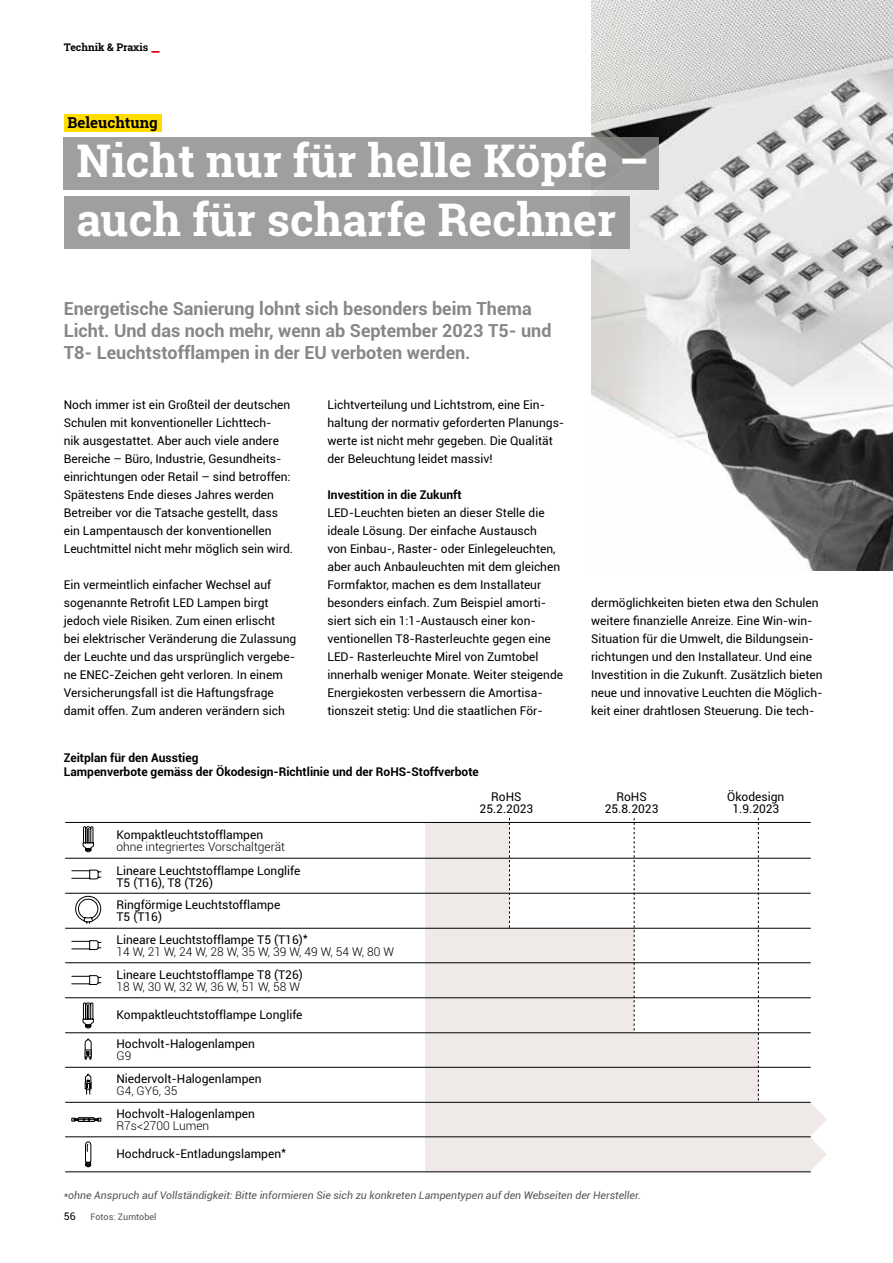
<style>
.page{position:relative;width:893px;height:1263px;background:#fff}
.page>*{position:absolute;margin:0;border:0;box-sizing:border-box;transform-origin:0 0}
.t1{font:700 45px/58.5px "Roboto Slab";color:#fff}
.t2{font:700 18px/21.6px "Roboto";color:#878786}
.t3{font:700 15px "Roboto Slab";color:#000}
.t4{font:12px/18px "Roboto";color:#000}
.t5{font:300 12px "Roboto";color:#000}
.t6{font:700 12px/14.4px "Roboto";color:#000}
.t7{font:10.5px "Roboto";color:#000}
.t8{font:italic 10.5px "Roboto";color:#565656}
.t9{font:700 10.5px "Roboto Slab";color:#000}
.t10{font:9px "Roboto";color:#565656}
.s1{font-size:18px;color:#e3000f}
</style>
<div class="page">
<img style="left:591px;top:0;width:302px;height:571px">
<div style="left:64px;top:114px;width:98px;height:18px;background:#fd0"></div>
<div style="left:64px;top:138px;width:595px;height:52px;background:#9f9f9e"></div>
<div style="left:64px;top:196px;width:565px;height:52px;background:#9f9f9e"></div>
<svg style="left:71px;top:826px;width:30px;height:202px"></svg>
<svg style="left:71px;top:1117px;width:30px;height:5px"></svg>
<svg style="left:85px;top:1141px;width:6px;height:26px"></svg>
<svg style="left:85px;top:1038px;width:7px;height:21px"></svg>
<svg style="left:85px;top:1074px;width:7px;height:20px"></svg>
<svg style="left:810px;top:1103px;width:17px;height:68px"></svg>
<svg style="left:425px;top:823px;width:385px;height:348px;fill:#efe9e7"></svg>
<hr style="left:65px;top:822px;width:746px;height:1px;background:#000">
<hr style="left:65px;top:858px;width:746px;height:1px;background:#000">
<hr style="left:65px;top:893px;width:746px;height:1px;background:#000">
<hr style="left:65px;top:928px;width:746px;height:1px;background:#000">
<hr style="left:65px;top:962px;width:746px;height:1px;background:#000">
<hr style="left:65px;top:997px;width:746px;height:1px;background:#000">
<hr style="left:65px;top:1032px;width:746px;height:1px;background:#000">
<hr style="left:65px;top:1067px;width:746px;height:1px;background:#000">
<hr style="left:65px;top:1102px;width:746px;height:1px;background:#000">
<hr style="left:65px;top:1136px;width:746px;height:1px;background:#000">
<hr style="left:65px;top:1171px;width:746px;height:1px;background:#000">
<svg style="left:509px;top:818px;width:1px;height:110px"></svg>
<svg style="left:634px;top:818px;width:1px;height:214px"></svg>
<svg style="left:758px;top:818px;width:1px;height:284px"></svg>
<p class="t9" style="left:64px;top:40px;width:98px">Technik &amp; Praxis <span class="s1">_</span></p>
<p class="t3" style="left:67px;top:112px;width:92px">Beleuchtung</p>
<h1 class="t1" style="left:77px;top:131px;width:574px">Nicht nur für helle Köpfe – auch für scharfe Rechner</h1>
<h2 class="t2" style="left:64px;top:297px;width:489px">Energetische Sanierung lohnt sich besonders beim Thema<br>Licht. Und das noch mehr, wenn ab September 2023 T5- und<br>T8- Leuchtstofflampen in der EU verboten werden.</h2>
<p class="t4" style="left:64px;top:395px;width:231px">Noch immer ist ein Großteil der deutschen Schulen mit konventioneller Lichttech-<br>nik ausgestattet. Aber auch viele andere Bereiche – Büro, Industrie, Gesundheits&shy;einrichtungen oder Retail – sind betroffen:<br>Spätestens Ende dieses Jahres werden Betreiber vor die Tatsache gestellt, dass ein Lampentausch der konventionellen Leuchtmittel nicht mehr möglich sein wird.</p>
<p class="t4" style="left:64px;top:575px;width:234px">Ein vermeintlich einfacher Wechsel auf sogenannte Retrofit LED Lampen birgt jedoch viele Risiken. Zum einen erlischt<br>bei elektrischer Veränderung die Zulassung der Leuchte und das ursprünglich vergebe&shy;ne ENEC-Zeichen geht verloren. In einem Versicherungsfall ist die Haftungsfrage damit offen. Zum anderen verändern sich</p>
<p class="t4" style="left:327px;top:395px;width:238px">Lichtverteilung und Lichtstrom, eine Ein&shy;haltung der normativ geforderten Planungs&shy;werte ist nicht mehr gegeben. Die Qualität der Beleuchtung leidet massiv!</p>
<p class="t6" style="left:327px;top:487px;width:136px">Investition in die Zukunft</p>
<p class="t4" style="left:327px;top:503px;width:237px">LED-Leuchten bieten an dieser Stelle die ideale Lösung. Der einfache Austausch<br>von Einbau-, Raster- oder Einlegeleuchten, aber auch Anbauleuchten mit dem gleichen Formfaktor, machen es dem Installateur besonders einfach. Zum Beispiel amorti&shy;siert sich ein 1:1-Austausch einer kon&shy;ventionellen T8-Rasterleuchte gegen eine LED- Rasterleuchte Mirel von Zumtobel innerhalb weniger Monate. Weiter steigende Energiekosten verbessern die Amortisa&shy;tionszeit stetig: Und die staatlichen För-</p>
<p class="t6" style="left:64px;top:750px;width:417px">Zeitplan für den Ausstieg<br>Lampenverbote gemäss der Ökodesign-Richtlinie und der RoHS-Stoffverbote</p>
<p class="t4" style="left:116px;top:825px;width:148px">Kompaktleuchtstofflampen</p>
<p class="t5" style="left:116px;top:838px;width:170px">ohne integriertes Vorschaltgerät</p>
<p class="t4" style="left:116px;top:864px;width:185px;line-height:12px">Lineare Leuchtstofflampe Longlife<br>T5 (T16), T8 (T26)</p>
<p class="t4" style="left:116px;top:898px;width:165px;line-height:12px">Ringförmige Leuchtstofflampe<br>T5 (T16)</p>
<p class="t4" style="left:116px;top:930px;width:193px">Lineare Leuchtstofflampe T5 (T16)*</p>
<p class="t5" style="left:116px;top:944px;width:279px">14 W, 21 W, 24 W, 28 W, 35 W, 39 W, 49 W, 54 W, 80 W</p>
<p class="t4" style="left:116px;top:965px;width:188px">Lineare Leuchtstofflampe T8 (T26)</p>
<p class="t5" style="left:116px;top:978px;width:185px">18 W, 30 W, 32 W, 36 W, 51 W, 58 W</p>
<p class="t4" style="left:116px;top:1005px;width:188px">Kompaktleuchtstofflampe Longlife</p>
<p class="t4" style="left:116px;top:1034px;width:140px">Hochvolt-Halogenlampen</p>
<p class="t5" style="left:116px;top:1047px;width:16px">G9</p>
<p class="t4" style="left:116px;top:1069px;width:147px">Niedervolt-Halogenlampen</p>
<p class="t5" style="left:116px;top:1082px;width:62px">G4, GY6, 35</p>
<p class="t4" style="left:116px;top:1104px;width:140px">Hochvolt-Halogenlampen</p>
<p class="t5" style="left:116px;top:1117px;width:94px">R7s&lt;2700 Lumen</p>
<p class="t4" style="left:480px;top:790px;width:55px;line-height:12px;text-align:center">RoHS<br>25.2.2023</p>
<p class="t4" style="left:591px;top:593px;width:233px">dermöglichkeiten bieten etwa den Schulen weitere finanzielle Anreize. Eine Win-win-Situation für die Umwelt, die Bildungsein&shy;richtungen und den Installateur. Und eine Investition in die Zukunft. Zusätzlich bieten neue und innovative Leuchten die Möglich&shy;keit einer drahtlosen Steuerung. Die tech-</p>
<p class="t4" style="left:605px;top:790px;width:55px;line-height:12px;text-align:center">RoHS<br>25.8.2023</p>
<p class="t4" style="left:727px;top:790px;width:59px;line-height:12px;text-align:center">Ökodesign<br>1.9.2023</p>
<p class="t4" style="left:116px;top:1144px;width:171px">Hochdruck-Entladungslampen*</p>
<p class="t7" style="left:64px;top:1184px;width:579px">*ohne Anspruch auf Vollständigkeit: Bitte informieren Sie sich zu konkreten Lampentypen auf den Webseiten der Hersteller.</p>
<p class="t8" style="left:64px;top:1188px;width:579px">*ohne Anspruch auf Vollständigkeit: Bitte informieren Sie sich zu konkreten Lampentypen auf den Webseiten der Hersteller.</p>
<p class="t10" style="left:91px;top:1210px;width:67px">Fotos: Zumtobel</p>
<p class="t7" style="left:64px;top:1209px;width:13px">56</p>
</div>
